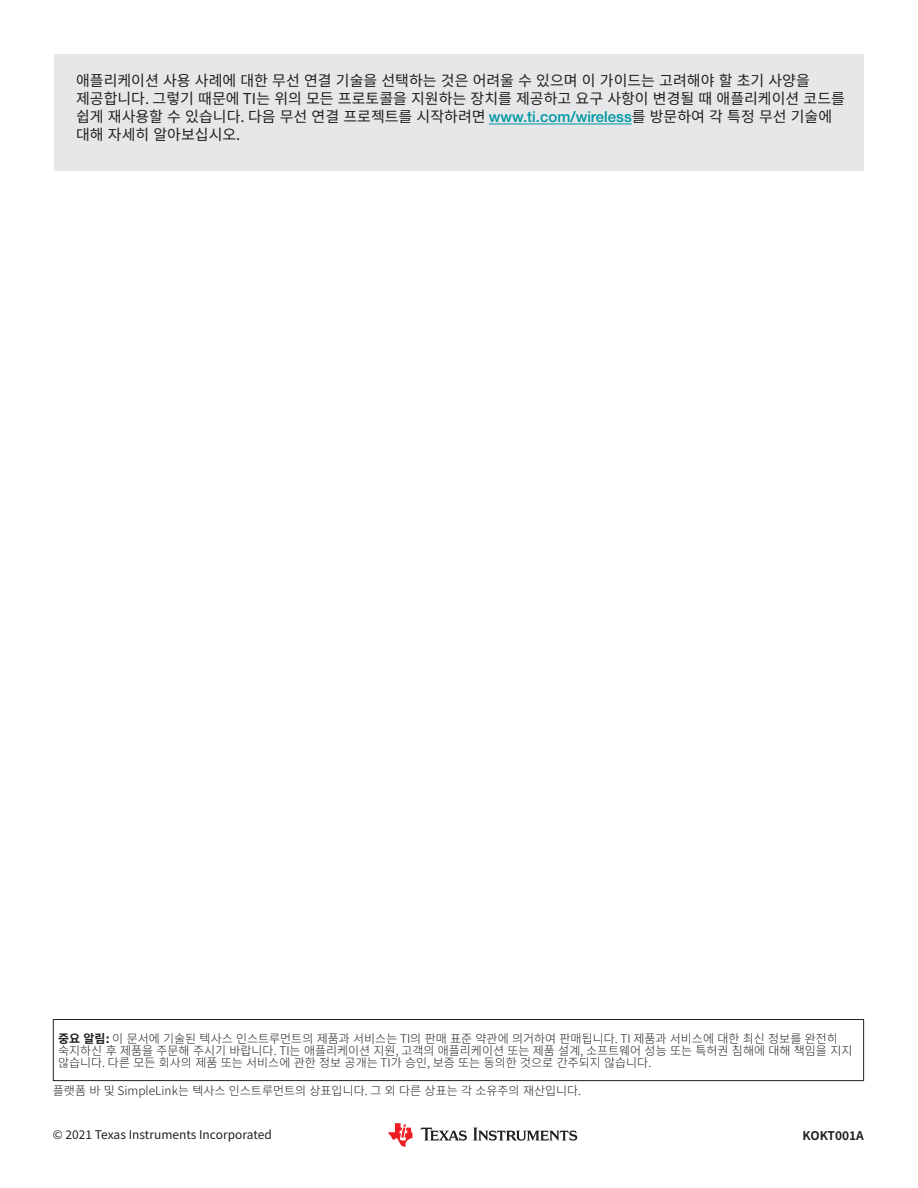
<style>
.page{position:relative;width:918px;height:1188px;background:#fff}
.page>*{position:absolute;margin:0;border:0;box-sizing:border-box;transform-origin:0 0}
.t1{font:15px/18px "Source Han Sans KR";color:#231f20}
.t2{font:300 12px/12px "Source Han Sans KR";color:#231f20}
.t3{font:12px "Source Han Sans KR";color:#231f20}
.t4{font:700 12px "Source Han Sans KR";color:#231f20}
.s1{font-family:"Helvetica Neue LT Std";font-weight:500;color:#0097a4}
.s2{font-weight:700}
</style>
<div class="page">
<div style="left:54px;top:54px;width:810px;height:117px;background:#e6e7e9"></div>
<hr style="left:489px;top:124px;width:143px;height:1px;background:#0097a4">
<svg style="left:420px;top:1128px;width:47px;height:13px"></svg>
<svg style="left:473px;top:1128px;width:104px;height:13px"></svg>
<svg style="left:388px;top:1123px;width:24px;height:24px"></svg>
<div style="left:53px;top:1019px;width:811px;height:62px;border:1px solid #231f20"></div>
<p class="t1" style="left:76px;top:72px;width:770px">애플리케이션 사용 사례에 대한 무선 연결 기술을 선택하는 것은 어려울 수 있으며 이 가이드는 고려해야 할 초기 사양을 제공합니다. 그렇기 때문에 TI는 위의 모든 프로토콜을 지원하는 장치를 제공하고 요구 사항이 변경될 때 애플리케이션 코드를 쉽게 재사용할 수 있습니다. 다음 무선 연결 프로젝트를 시작하려면 <span class="s1">www.ti.com/wireless</span>를 방문하여 각 특정 무선 기술에 대해 자세히 알아보십시오.</p>
<p class="t2" style="left:58px;top:1033px;width:796px"><span class="s2">중요 알림:</span> 이 문서에 기술된 텍사스 인스트루먼트의 제품과 서비스는 TI의 판매 표준 약관에 의거하여 판매됩니다. TI 제품과 서비스에 대한 최신 정보를 완전히 숙지하신 후 제품을 주문해 주시기 바랍니다. TI는 애플리케이션 지원, 고객의 애플리케이션 또는 제품 설계, 소프트웨어 성능 또는 특허권 침해에 대해 책임을 지지 않습니다. 다른 모든 회사의 제품 또는 서비스에 관한 정보 공개는 TI가 승인, 보증 또는 동의한 것으로 간주되지 않습니다.</p>
<p class="t2" style="left:53px;top:1085px;width:530px">플랫폼 바 및 SimpleLink는 텍사스 인스트루먼트의 상표입니다. 그 외 다른 상표는 각 소유주의 재산입니다.</p>
<p class="t3" style="left:53px;top:1128px;width:220px">© 2021 Texas Instruments Incorporated</p>
<p class="t4" style="left:803px;top:1129px;width:63px">KOKT001A</p>
</div>
